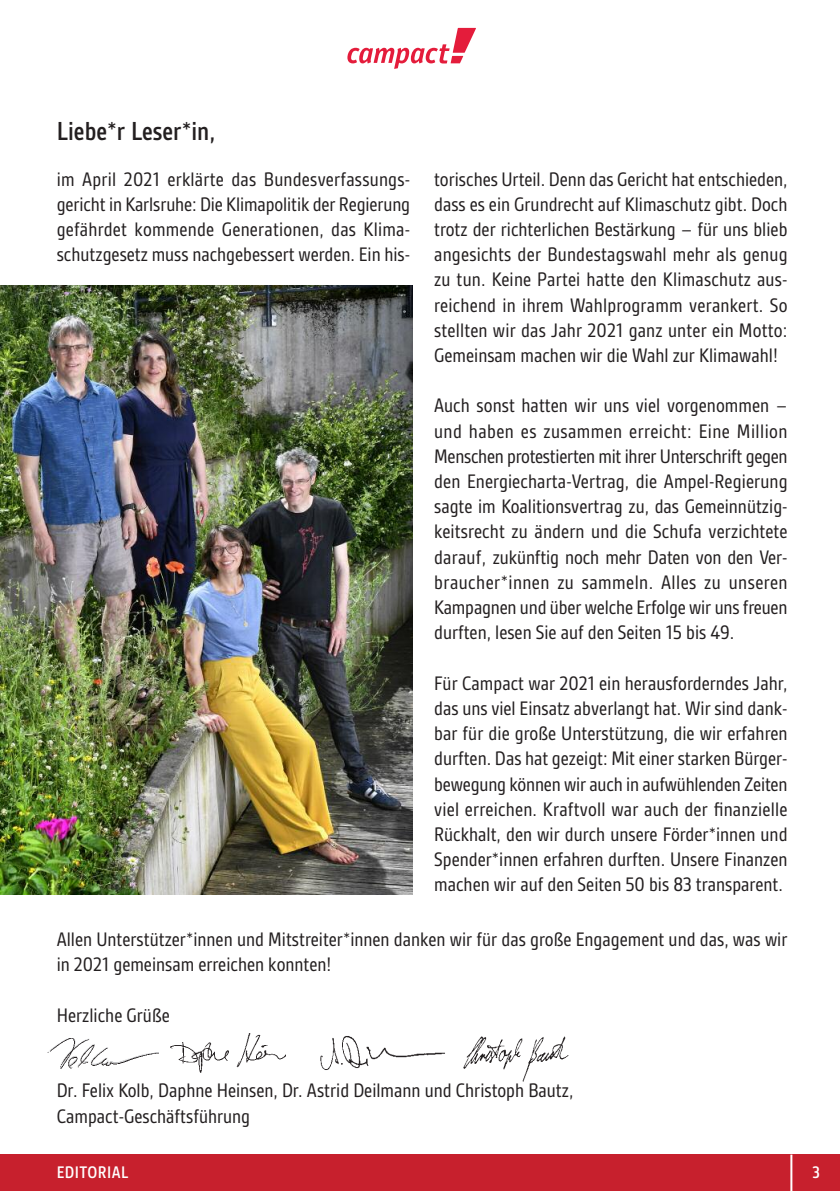
<style>
.page{position:relative;width:840px;height:1191px;background:#fff}
.page>*{position:absolute;margin:0;border:0;box-sizing:border-box;transform-origin:0 0}
.t1{font:500 28px "Gesta Condensed";color:#231f20}
.t2{font:21px/25.2px "Gesta Condensed";color:#231f20;text-align:justify}
.t3{font:500 18px "Gesta Condensed";letter-spacing:.025em;color:#fff}
</style>
<div class="page">
<img style="left:48px;top:1038px;width:110px;height:30px">
<img style="left:463px;top:1036px;width:106px;height:46px">
<img style="left:320px;top:1036px;width:125px;height:34px">
<img style="left:170px;top:1033px;width:115px;height:39px">
<svg style="left:347px;top:28px;width:128px;height:41px"></svg>
<div style="left:791px;top:1154px;width:48px;height:37px;background:#c7202d"></div>
<div style="left:0;top:1154px;width:791px;height:37px;background:#c7202d"></div>
<hr style="left:790px;top:1154px;width:2px;height:37px;background:#fff">
<img style="left:1px;top:285px;width:411px;height:609px">
<h1 class="t1" style="left:57px;top:122px;width:160px">Liebe*r Leser*in,</h1>
<p class="t2" style="left:57px;top:168px;width:355px">im April 2021 erklärte das Bundesverfassungs&shy;gericht in Karlsruhe: Die Klimapolitik der Regierung gefährdet kommende Generationen, das Klima&shy;schutzgesetz muss nachgebessert werden. Ein his-</p>
<p class="t2" style="left:434px;top:168px;width:355px">torisches Urteil. Denn das Gericht hat entschieden, dass es ein Grundrecht auf Klimaschutz gibt. Doch trotz der richterlichen Bestärkung – für uns blieb angesichts der Bundestagswahl mehr als genug zu tun. Keine Partei hatte den Klimaschutz aus&shy;reichend in ihrem Wahlprogramm verankert. So stellten wir das Jahr 2021 ganz unter ein Motto:<br>Gemeinsam machen wir die Wahl zur Klimawahl!</p>
<p class="t2" style="left:434px;top:395px;width:355px">Auch sonst hatten wir uns viel vorgenommen – und haben es zusammen erreicht: Eine Million Menschen protestierten mit ihrer Unterschrift gegen den Energiecharta-Vertrag, die Ampel-Regierung sagte im Koalitionsvertrag zu, das Gemeinnützig&shy;keitsrecht zu ändern und die Schufa verzichtete darauf, zukünftig noch mehr Daten von den Ver&shy;braucher*innen zu sammeln. Alles zu unseren Kampagnen und über welche Erfolge wir uns freuen durften, lesen Sie auf den Seiten 15 bis 49.</p>
<p class="t2" style="left:434px;top:672px;width:355px">Für Campact war 2021 ein herausforderndes Jahr, das uns viel Einsatz abverlangt hat. Wir sind dank&shy;bar für die große Unterstützung, die wir erfahren durften. Das hat gezeigt: Mit einer starken Bürger&shy;bewegung können wir auch in aufwühlenden Zeiten viel erreichen. Kraftvoll war auch der finanzielle Rückhalt, den wir durch unsere Förder*innen und Spender*innen erfahren durften. Unsere Finanzen machen wir auf den Seiten 50 bis 83 transparent.</p>
<p class="t2" style="left:57px;top:928px;width:732px">Allen Unterstützer*innen und Mitstreiter*innen danken wir für das große Engagement und das, was wir in 2021 gemeinsam erreichen konnten!</p>
<p class="t2" style="left:57px;top:1004px;width:114px">Herzliche Grüße</p>
<p class="t2" style="left:57px;top:1080px;width:518px">Dr. Felix Kolb, Daphne Heinsen, Dr. Astrid Deilmann und Christoph Bautz,<br>Campact-Geschäftsführung</p>
<p class="t3" style="left:57px;top:1166px;width:73px">EDItorIAL</p>
<p class="t3" style="left:812px;top:1166px;width:9px">3</p>
</div>
